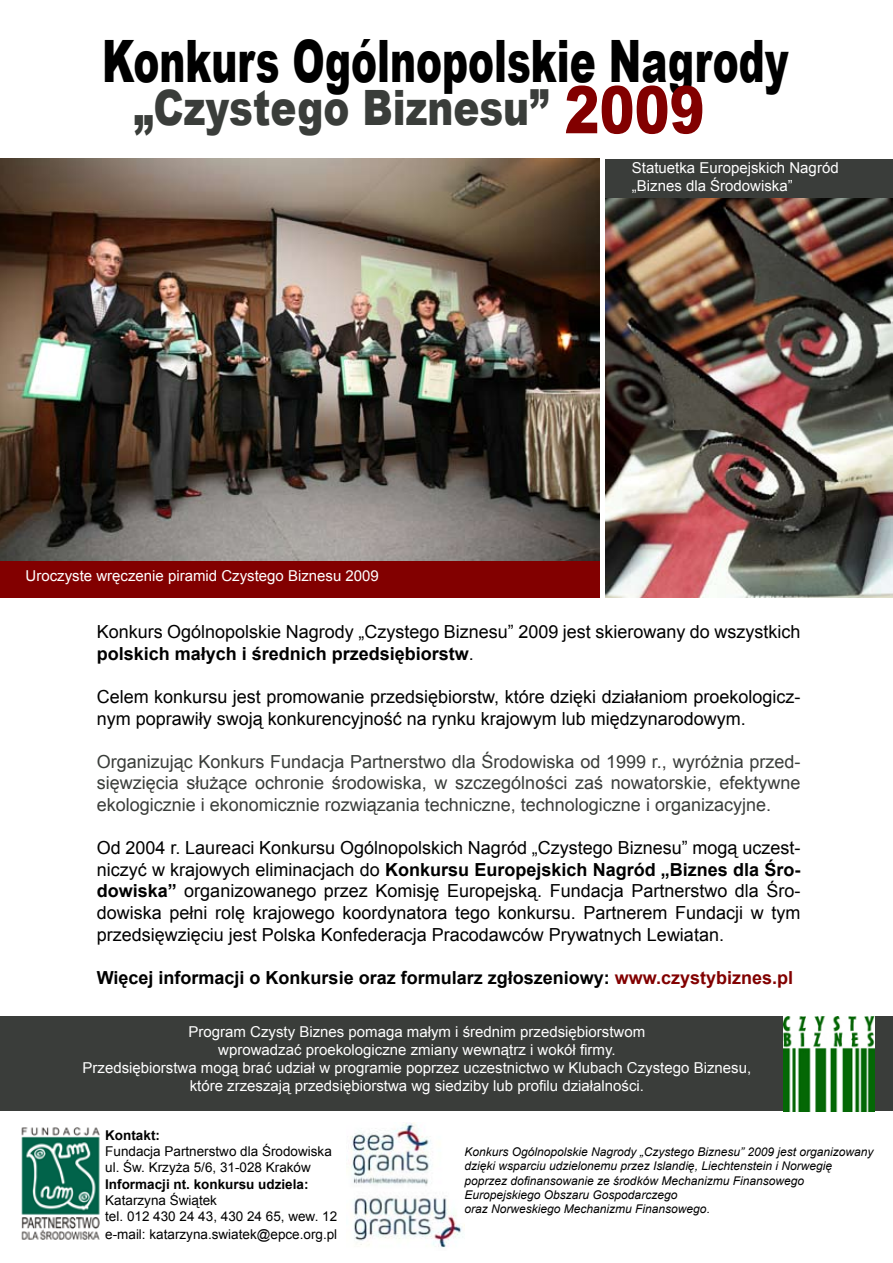
<style>
.page{position:relative;width:893px;height:1263px;background:#fff}
.page>*{position:absolute;margin:0;border:0;box-sizing:border-box;transform-origin:0 0}
.t1{font:900 58.5px "Arial";color:#000;scale:.67 1}
.t2{font:900 48.75px "Arial";color:#3a3d3a;scale:.8 1}
.t3{font:18px/21.6px "Arial";color:#000}
.t4{font:18px/21.6px "Arial";color:#3a3d3a;text-align:justify}
.t5{font:700 18px "Arial";color:#000}
.t6{font:15px/18px "Arial";color:#fff}
.t7{font:13.5px/16.2px "Arial";color:#000}
.t8{font:700 13.5px "Arial";color:#000}
.t9{font:italic 12px/14.4px "Arial";color:#000}
.s1{font-size:65.7px;color:#820000}
.s2{font-weight:700}
.s3{color:#820000}
</style>
<div class="page">
<img style="left:605px;top:197px;width:288px;height:400px">
<div style="left:0;top:559px;width:600px;height:38px;background:#820000"></div>
<div style="left:605px;top:159px;width:288px;height:38px;background:#3a3d3a"></div>
<div style="left:0;top:1016px;width:893px;height:94px;background:#3a3d3a"></div>
<img style="left:784px;top:1016px;width:91px;height:95px">
<img style="left:21px;top:1127px;width:79px;height:113px">
<img style="left:350px;top:1123px;width:115px;height:125px">
<img style="left:0;top:159px;width:600px;height:401px">
<h1 class="t1" style="left:102px;top:19px;width:1026px">Konkurs Ogólnopolskie Nagrody</h1>
<h2 class="t2" style="left:134px;top:72px;width:715px">„Czystego Biznesu” <span class="s1">2009</span></h2>
<p class="t6" style="left:632px;top:158px;width:208px">Statuetka Europejskich Nagród „Biznes dla Środowiska”</p>
<p class="t6" style="left:26px;top:567px;width:355px">Uroczyste wręczenie piramid Czystego Biznesu 2009</p>
<p class="t3" style="left:97px;top:621px;width:705px">Konkurs Ogólnopolskie Nagrody „Czystego Biznesu” 2009 jest skierowany do wszystkich <span class="s2">polskich małych i średnich przedsiębiorstw</span>.</p>
<p class="t3" style="left:97px;top:686px;width:705px">Celem konkursu jest promowanie przedsiębiorstw, które dzięki działaniom proekologicz&shy;nym poprawiły swoją konkurencyjność na rynku krajowym lub międzynarodowym.</p>
<p class="t4" style="left:97px;top:751px;width:705px">Organizując Konkurs Fundacja Partnerstwo dla Środowiska od 1999 r., wyróżnia przed&shy;sięwzięcia służące ochronie środowiska, w szczególności zaś nowatorskie, efektywne ekologicznie i ekonomicznie rozwiązania techniczne, technologiczne i organizacyjne.</p>
<p class="t3" style="left:97px;top:837px;width:705px;text-align:justify">Od 2004 r. Laureaci Konkursu Ogólnopolskich Nagród „Czystego Biznesu” mogą uczest&shy;niczyć w krajowych eliminacjach do <span class="s2">Konkursu Europejskich Nagród „Biznes dla Śro&shy;dowiska”</span> organizowanego przez Komisję Europejską. Fundacja Partnerstwo dla Śro&shy;dowiska pełni rolę krajowego koordynatora tego konkursu. Partnerem Fundacji w tym przedsięwzięciu jest Polska Konfederacja Pracodawców Prywatnych Lewiatan.</p>
<p class="t5" style="left:97px;top:966px;width:698px">Więcej informacji o Konkursie oraz formularz zgłoszeniowy: <span class="s3">www.czystybiznes.pl</span></p>
<p class="t6" style="left:83px;top:1022px;width:670px;text-align:center">Program Czysty Biznes pomaga małym i średnim przedsiębiorstwom<br>wprowadzać proekologiczne zmiany wewnątrz i wokół firmy.<br>Przedsiębiorstwa mogą brać udział w programie poprzez uczestnictwo w Klubach Czystego Biznesu, które zrzeszają przedsiębiorstwa wg siedziby lub profilu działalności.</p>
<p class="t8" style="left:105px;top:1126px;width:56px">Kontakt:</p>
<p class="t7" style="left:105px;top:1143px;width:228px">Fundacja Partnerstwo dla Środowiska ul. Św. Krzyża 5/6, 31-028 Kraków</p>
<p class="t8" style="left:105px;top:1175px;width:205px">Informacji nt. konkursu udziela:</p>
<p class="t7" style="left:105px;top:1192px;width:233px">Katarzyna Świątek<br>tel. 012 430 24 43, 430 24 65, wew. 12</p>
<p class="t7" style="left:105px;top:1226px;width:234px">e-mail: katarzyna.swiatek@epce.org.pl</p>
<p class="t9" style="left:465px;top:1144px;width:410px">Konkurs Ogólnopolskie Nagrody „Czystego Biznesu” 2009 jest organizowany dzięki wsparciu udzielonemu przez Islandię, Liechtenstein i Norwegię poprzez dofinansowanie ze środków Mechanizmu Finansowego Europejskiego Obszaru Gospodarczego<br>oraz Norweskiego Mechanizmu Finansowego.</p>
</div>
